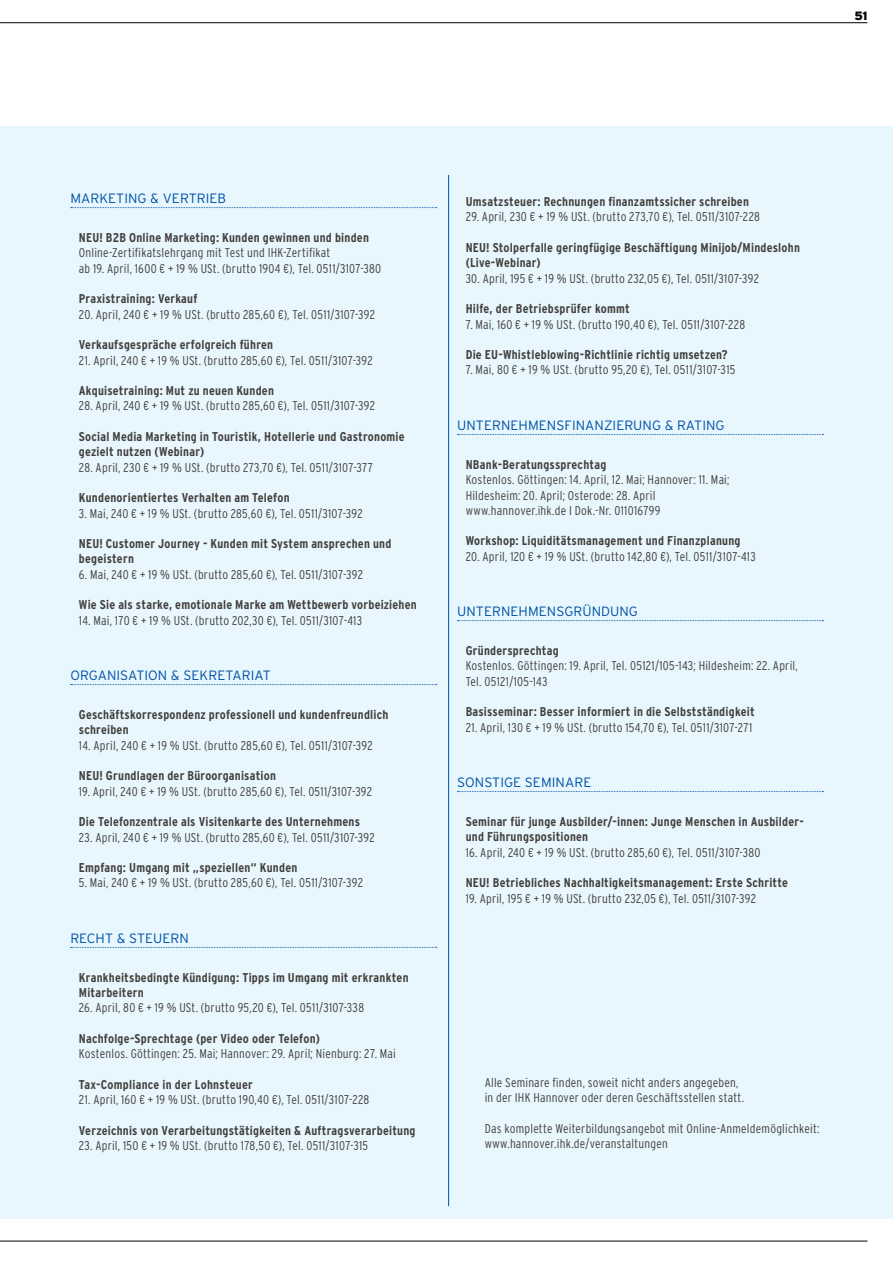
<style>
.page{position:relative;width:893px;height:1263px;background:#fff}
.page>*{position:absolute;margin:0;border:0;box-sizing:border-box;transform-origin:0 0}
.t1{font:300 13.5px "Interstate";letter-spacing:.005em;color:#0052a6}
.t2{font:300 condensed 12.75px/15.3px "Interstate";letter-spacing:.015em;color:#433f3d}
.t3{font:700 condensed 12.75px/15.3px "Interstate";letter-spacing:.015em;color:#433f3d}
.t4{font:900 12px "Interstate";color:#000}
</style>
<div class="page">
<div style="left:0;top:126px;width:893px;height:1092px;background:#e8f7fe"></div>
<svg style="left:71px;top:207px;width:366px;height:1px"></svg>
<svg style="left:71px;top:684px;width:366px;height:1px"></svg>
<svg style="left:71px;top:947px;width:366px;height:1px"></svg>
<svg style="left:458px;top:434px;width:365px;height:1px"></svg>
<svg style="left:458px;top:620px;width:365px;height:1px"></svg>
<svg style="left:458px;top:791px;width:365px;height:1px"></svg>
<hr style="left:448px;top:175px;width:1px;height:1031px;background:#0052a6">
<hr style="left:0;top:1241px;width:867px;height:1px;background:#000">
<hr style="left:0;top:22px;width:867px;height:1px;background:#000">
<p class="t4" style="left:854px;top:9px;width:15px">51</p>
<p class="t1" style="left:70px;top:190px;width:155px">MARKETING &amp; VERTRIEB</p>
<p class="t3" style="left:79px;top:230px;width:292px">NEU! B2B Online Marketing: Kunden gewinnen und binden</p>
<p class="t2" style="left:79px;top:245px;width:304px">Online-Zertifikatslehrgang mit Test und IHK-Zertifikat<br>ab 19. April, 1600 € + 19 % USt. (brutto 1904 €), Tel. 0511/3107-380</p>
<p class="t3" style="left:79px;top:291px;width:120px">Praxistraining: Verkauf</p>
<p class="t2" style="left:79px;top:306px;width:298px">20. April, 240 € + 19 % USt. (brutto 285,60 €), Tel. 0511/3107-392</p>
<p class="t3" style="left:79px;top:337px;width:196px">Verkaufsgespräche erfolgreich führen</p>
<p class="t2" style="left:79px;top:352px;width:295px">21. April, 240 € + 19 % USt. (brutto 285,60 €), Tel. 0511/3107-392</p>
<p class="t3" style="left:79px;top:383px;width:197px">Akquisetraining: Mut zu neuen Kunden</p>
<p class="t2" style="left:79px;top:398px;width:298px">28. April, 240 € + 19 % USt. (brutto 285,60 €), Tel. 0511/3107-392</p>
<p class="t3" style="left:79px;top:429px;width:327px">Social Media Marketing in Touristik, Hotellerie und Gastronomie gezielt nutzen (Webinar)</p>
<p class="t2" style="left:79px;top:459px;width:296px">28. April, 230 € + 19 % USt. (brutto 273,70 €), Tel. 0511/3107-377</p>
<p class="t3" style="left:79px;top:490px;width:212px">Kundenorientiertes Verhalten am Telefon</p>
<p class="t2" style="left:79px;top:505px;width:285px">3. Mai, 240 € + 19 % USt. (brutto 285,60 €), Tel. 0511/3107-392</p>
<p class="t3" style="left:79px;top:536px;width:314px">NEU! Customer Journey - Kunden mit System ansprechen und begeistern</p>
<p class="t2" style="left:79px;top:566px;width:286px">6. Mai, 240 € + 19 % USt. (brutto 285,60 €), Tel. 0511/3107-392</p>
<p class="t3" style="left:79px;top:597px;width:339px">Wie Sie als starke, emotionale Marke am Wettbewerb vorbeiziehen</p>
<p class="t2" style="left:79px;top:612px;width:285px">14. Mai, 170 € + 19 % USt. (brutto 202,30 €), Tel. 0511/3107-413</p>
<p class="t1" style="left:70px;top:667px;width:202px">ORGANISATION &amp; SEKRETARIAT</p>
<p class="t3" style="left:79px;top:707px;width:311px">Geschäftskorrespondenz professionell und kundenfreundlich schreiben</p>
<p class="t2" style="left:79px;top:737px;width:295px">14. April, 240 € + 19 % USt. (brutto 285,60 €), Tel. 0511/3107-392</p>
<p class="t3" style="left:79px;top:768px;width:199px">NEU! Grundlagen der Büroorganisation</p>
<p class="t2" style="left:79px;top:783px;width:295px">19. April, 240 € + 19 % USt. (brutto 285,60 €), Tel. 0511/3107-392</p>
<p class="t3" style="left:79px;top:814px;width:283px">Die Telefonzentrale als Visitenkarte des Unternehmens</p>
<p class="t2" style="left:79px;top:829px;width:297px">23. April, 240 € + 19 % USt. (brutto 285,60 €), Tel. 0511/3107-392</p>
<p class="t3" style="left:79px;top:860px;width:220px">Empfang: Umgang mit „speziellen“ Kunden</p>
<p class="t2" style="left:79px;top:875px;width:286px">5. Mai, 240 € + 19 % USt. (brutto 285,60 €), Tel. 0511/3107-392</p>
<p class="t1" style="left:70px;top:930px;width:120px">RECHT &amp; STEUERN</p>
<p class="t3" style="left:79px;top:969px;width:331px">Krankheitsbedingte Kündigung: Tipps im Umgang mit erkrankten<br>Mitarbeitern</p>
<p class="t2" style="left:79px;top:1000px;width:287px">26. April, 80 € + 19 % USt. (brutto 95,20 €), Tel. 0511/3107-338</p>
<p class="t3" style="left:79px;top:1031px;width:242px">Nachfolge-Sprechtage (per Video oder Telefon)</p>
<p class="t2" style="left:79px;top:1046px;width:319px">Kostenlos. Göttingen: 25. Mai; Hannover: 29. April; Nienburg: 27. Mai</p>
<p class="t3" style="left:79px;top:1077px;width:175px">Tax-Compliance in der Lohnsteuer</p>
<p class="t2" style="left:79px;top:1092px;width:292px">21. April, 160 € + 19 % USt. (brutto 190,40 €), Tel. 0511/3107-228</p>
<p class="t3" style="left:79px;top:1122px;width:338px">Verzeichnis von Verarbeitungstätigkeiten &amp; Auftragsverarbeitung</p>
<p class="t2" style="left:79px;top:1138px;width:291px">23. April, 150 € + 19 % USt. (brutto 178,50 €), Tel. 0511/3107-315</p>
<p class="t3" style="left:466px;top:194px;width:285px">Umsatzsteuer: Rechnungen finanzamtssicher schreiben</p>
<p class="t2" style="left:466px;top:209px;width:296px">29. April, 230 € + 19 % USt. (brutto 273,70 €), Tel. 0511/3107-228</p>
<p class="t3" style="left:466px;top:240px;width:336px">NEU! Stolperfalle geringfügige Beschäftigung Minijob/Mindeslohn (Live-Webinar)</p>
<p class="t2" style="left:466px;top:270px;width:295px">30. April, 195 € + 19 % USt. (brutto 232,05 €), Tel. 0511/3107-392</p>
<p class="t3" style="left:466px;top:301px;width:166px">Hilfe, der Betriebsprüfer kommt</p>
<p class="t2" style="left:466px;top:316px;width:281px">7. Mai, 160 € + 19 % USt. (brutto 190,40 €), Tel. 0511/3107-228</p>
<p class="t3" style="left:466px;top:347px;width:264px">Die EU-Whistleblowing-Richtlinie richtig umsetzen?</p>
<p class="t2" style="left:466px;top:362px;width:271px">7. Mai, 80 € + 19 % USt. (brutto 95,20 €), Tel. 0511/3107-315</p>
<p class="t1" style="left:457px;top:417px;width:269px">UNTERNEHMENSFINANZIERUNG &amp; RATING</p>
<p class="t3" style="left:466px;top:457px;width:142px">NBank-Beratungssprechtag</p>
<p class="t2" style="left:466px;top:472px;width:265px">Kostenlos. Göttingen: 14. April, 12. Mai; Hannover: 11. Mai;<br>Hildesheim: 20. April; Osterode: 28. April www.hannover.ihk.de I Dok.-Nr. 011016799</p>
<p class="t3" style="left:466px;top:533px;width:276px">Workshop: Liquiditätsmanagement und Finanzplanung</p>
<p class="t2" style="left:466px;top:548px;width:292px">20. April, 120 € + 19 % USt. (brutto 142,80 €), Tel. 0511/3107-413</p>
<p class="t1" style="left:457px;top:603px;width:182px">UNTERNEHMENSGRÜNDUNG</p>
<p class="t3" style="left:466px;top:643px;width:95px">Gründersprechtag</p>
<p class="t2" style="left:466px;top:658px;width:334px">Kostenlos. Göttingen: 19. April, Tel. 05121/105-143; Hildesheim: 22. April,<br>Tel. 05121/105-143</p>
<p class="t3" style="left:466px;top:704px;width:291px">Basisseminar: Besser informiert in die Selbstständigkeit</p>
<p class="t2" style="left:466px;top:719px;width:288px">21. April, 130 € + 19 % USt. (brutto 154,70 €), Tel. 0511/3107-271</p>
<p class="t1" style="left:457px;top:774px;width:136px">SONSTIGE SEMINARE</p>
<p class="t3" style="left:466px;top:814px;width:340px">Seminar für junge Ausbilder/-innen: Junge Menschen in Ausbilder&shy;und Führungspositionen</p>
<p class="t2" style="left:466px;top:844px;width:296px">16. April, 240 € + 19 % USt. (brutto 285,60 €), Tel. 0511/3107-380</p>
<p class="t3" style="left:466px;top:875px;width:324px">NEU! Betriebliches Nachhaltigkeitsmanagement: Erste Schritte</p>
<p class="t2" style="left:466px;top:890px;width:292px">19. April, 195 € + 19 % USt. (brutto 232,05 €), Tel. 0511/3107-392</p>
<p class="t2" style="left:485px;top:1075px;width:261px">Alle Seminare finden, soweit nicht anders angegeben, in der IHK Hannover oder deren Geschäftsstellen statt.</p>
<p class="t2" style="left:485px;top:1120px;width:336px">Das komplette Weiterbildungsangebot mit Online-Anmeldemöglichkeit: www.hannover.ihk.de/veranstaltungen</p>
</div>
